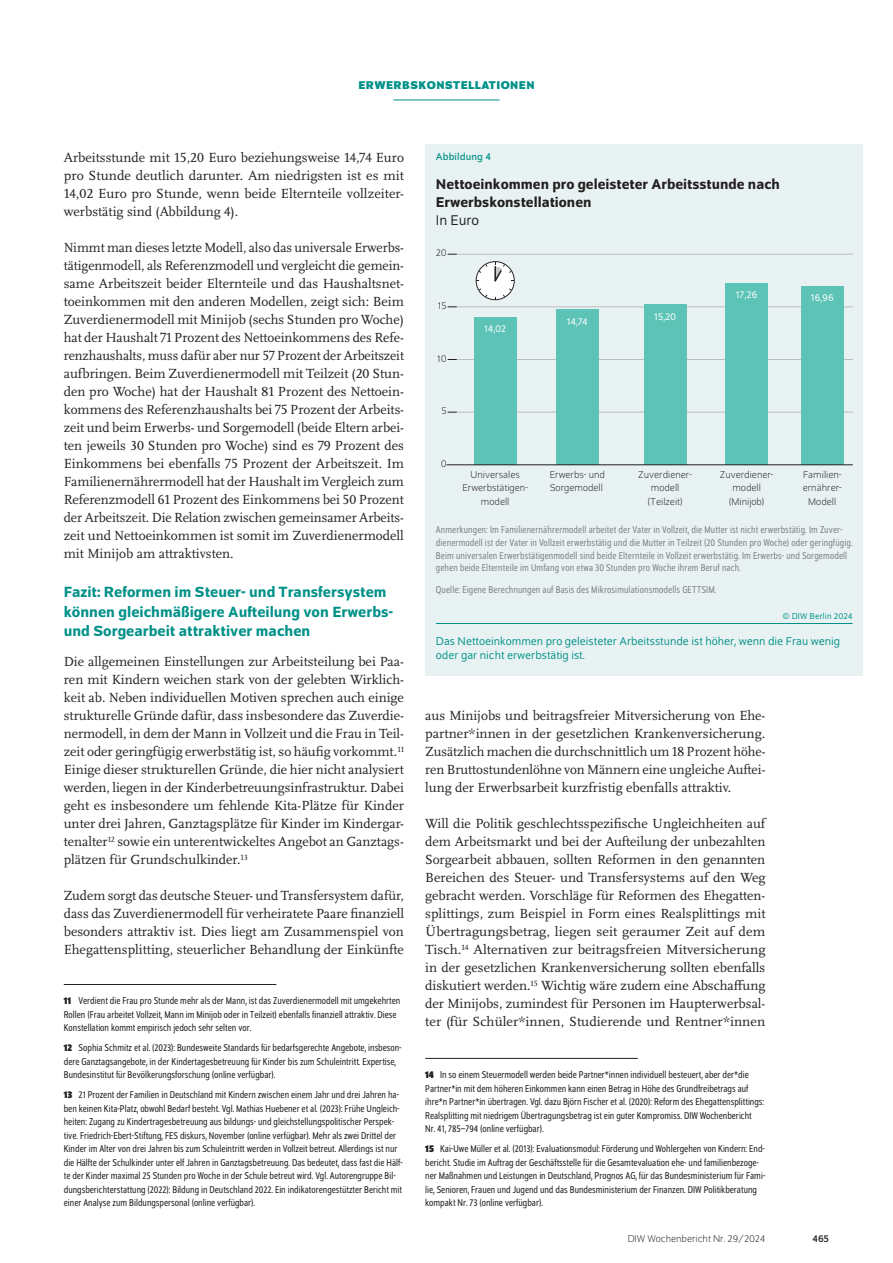
<style>
.page{position:relative;width:893px;height:1263px;background:#fff}
.page>*{position:absolute;margin:0;border:0;box-sizing:border-box;transform-origin:0 0}
.t1{font:500 15.75px/19.5px "Schumpeter";color:#009188}
.t2{font:500 15px/18px "Schumpeter";color:#231f20}
.t3{font:15px "Schumpeter Blond";color:#231f20}
.t4{font:13.8px/18px "Scala Pro";color:#231f20;text-align:justify}
.t5{font:12px/13.5px "Schumpeter Blond";color:#009188}
.t6{font:700 12px "Schumpeter";letter-spacing:.04em;color:#009188}
.t7{font:semi-condensed 10.5px/13.5px "Schumpeter Blond";color:#231f20}
.t8{font:semi-condensed 10.5px/12.8px "Schumpeter Blond";letter-spacing:.01em;color:#808285}
.t9{font:300 10.5px/13.5px "Schumpeter";color:#231f20;text-align:center}
.t10{font:10.5px "Schumpeter Blond";color:#fff}
.t11{font:10.5px "Schumpeter";letter-spacing:.01em;color:#009188}
.t12{font:10.5px "Schumpeter";color:#231f20}
.t13{font:9px "Schumpeter Blond";letter-spacing:.01em;color:#009188}
.s1{font-family:"Schumpeter";font-weight:700}
</style>
<div class="page">
<hr style="left:393px;top:100px;width:107px;height:1px;background:#009188">
<hr style="left:64px;top:984px;width:212px;height:1px;background:#231f20">
<hr style="left:425px;top:1058px;width:213px;height:1px;background:#231f20">
<div style="left:425px;top:144px;width:438px;height:532px;background:#e9f2f2"></div>
<hr style="left:456px;top:254px;width:397px;height:1px;background:#bcbdc0">
<hr style="left:456px;top:307px;width:397px;height:1px;background:#bcbdc0">
<hr style="left:456px;top:359px;width:397px;height:1px;background:#bcbdc0">
<hr style="left:456px;top:412px;width:397px;height:1px;background:#bcbdc0">
<div style="left:801px;top:286px;width:42px;height:179px;background:#5cc3b6"></div>
<div style="left:725px;top:283px;width:43px;height:182px;background:#5cc3b6"></div>
<div style="left:644px;top:305px;width:42px;height:160px;background:#5cc3b6"></div>
<div style="left:556px;top:310px;width:43px;height:155px;background:#5cc3b6"></div>
<div style="left:474px;top:317px;width:42px;height:148px;background:#5cc3b6"></div>
<svg style="left:476px;top:261px;width:39px;height:39px"></svg>
<div style="left:477px;top:262px;width:37px;height:37px;background:#fff;border-radius:50%"></div>
<svg style="left:479px;top:288px;width:8px;height:9px"></svg>
<svg style="left:479px;top:264px;width:8px;height:9px"></svg>
<svg style="left:494px;top:262px;width:20px;height:37px"></svg>
<hr style="left:447px;top:464px;width:406px;height:1px;background:#231f20">
<hr style="left:436px;top:623px;width:417px;height:1px;background:#009188">
<p class="t6" style="left:358px;top:79px;width:178px">ERWERBSKONSTELLATIONEN</p>
<p class="t4" style="left:64px;top:148px;width:342px">Arbeitsstunde mit 15,20 Euro beziehungsweise 14,74 Euro pro Stunde deutlich darunter. Am niedrigsten ist es mit 14,02 Euro pro Stunde, wenn beide Elternteile vollzeiter&shy;werbstätig sind (Abbildung 4).</p>
<p class="t4" style="left:64px;top:238px;width:342px">Nimmt man dieses letzte Modell, also das universale Erwerbs&shy;tätigenmodell, als Referenzmodell und vergleicht die gemein&shy;same Arbeitszeit beider Elternteile und das Haushaltsnet&shy;toeinkommen mit den anderen Modellen, zeigt sich: Beim Zuverdienermodell mit Minijob (sechs Stunden pro Woche) hat der Haushalt 71 Prozent des Nettoeinkommens des Refe&shy;renzhaushalts, muss dafür aber nur 57 Prozent der Arbeitszeit aufbringen. Beim Zuverdienermodell mit Teilzeit (20 Stun&shy;den pro Woche) hat der Haushalt 81 Prozent des Nettoein&shy;kommens des Referenzhaushalts bei 75 Prozent der Arbeits&shy;zeit und beim Erwerbs- und Sorgemodell (beide Eltern arbei&shy;ten jeweils 30 Stunden pro Woche) sind es 79 Prozent des Einkommens bei ebenfalls 75 Prozent der Arbeitszeit. Im Familienernährermodell hat der Haushalt im Vergleich zum Referenzmodell 61 Prozent des Einkommens bei 50 Prozent der Arbeitszeit. Die Relation zwischen gemeinsamer Arbeits&shy;zeit und Nettoeinkommen ist somit im Zuverdienermodell mit Minijob am attraktivsten.</p>
<p class="t1" style="left:64px;top:582px;width:331px">Fazit: Reformen im Steuer- und Transfersystem können gleichmäßigere Aufteilung von Erwerbs&shy;und Sorgearbeit attraktiver machen</p>
<p class="t4" style="left:64px;top:652px;width:342px">Die allgemeinen Einstellungen zur Arbeitsteilung bei Paa&shy;ren mit Kindern weichen stark von der gelebten Wirklich&shy;keit ab. Neben individuellen Motiven sprechen auch einige strukturelle Gründe dafür, dass insbesondere das Zuverdie&shy;nermodell, in dem der Mann in Vollzeit und die Frau in Teil&shy;zeit oder geringfügig erwerbstätig ist, so häufig vorkommt.<sup>11<br></sup>Einige dieser strukturellen Gründe, die hier nicht analysiert werden, liegen in der Kinderbetreuungsinfrastruktur. Dabei geht es insbesondere um fehlende Kita-Plätze für Kinder unter drei Jahren, Ganztagsplätze für Kinder im Kindergar&shy;tenalter<sup>12</sup> sowie ein unterentwickeltes Angebot an Ganztags&shy;plätzen für Grundschulkinder.<sup>13</sup></p>
<p class="t4" style="left:64px;top:886px;width:342px">Zudem sorgt das deutsche Steuer- und Transfersystem dafür, dass das Zuverdienermodell für verheiratete Paare finanziell besonders attraktiv ist. Dies liegt am Zusammenspiel von Ehegattensplitting, steuerlicher Behandlung der Einkünfte</p>
<p class="t7" style="left:64px;top:994px;width:338px"><span class="s1">11</span> Verdient die Frau pro Stunde mehr als der Mann, ist das Zuverdienermodell mit umgekehrten<br>Rollen (Frau arbeitet Vollzeit, Mann im Minijob oder in Teilzeit) ebenfalls finanziell attraktiv. Diese<br>Konstellation kommt empirisch jedoch sehr selten vor.</p>
<p class="t7" style="left:64px;top:1041px;width:339px"><span class="s1">12</span> Sophia Schmitz et al. (2023): Bundesweite Standards für bedarfsgerechte Angebote, insbeson&shy;dere Ganztagsangebote, in der Kindertagesbetreuung für Kinder bis zum Schuleintritt. Expertise,<br>Bundesinstitut für Bevölkerungsforschung (online verfügbar).</p>
<p class="t7" style="left:64px;top:1088px;width:341px"><span class="s1">13</span> 21 Prozent der Familien in Deutschland mit Kindern zwischen einem Jahr und drei Jahren ha&shy;ben keinen Kita-Platz, obwohl Bedarf besteht. Vgl. Mathias Huebener et al. (2023): Frühe Ungleich&shy;heiten: Zugang zu Kindertragesbetreuung aus bildungs- und gleichstellungspolitischer Perspek&shy;tive. Friedrich-Ebert-Stiftung, FES diskurs, November (online verfügbar). Mehr als zwei Drittel der Kinder im Alter von drei Jahren bis zum Schuleintritt werden in Vollzeit betreut. Allerdings ist nur die Hälfte der Schulkinder unter elf Jahren in Ganztagsbetreuung. Das bedeutet, dass fast die Hälf&shy;te der Kinder maximal 25 Stunden pro Woche in der Schule betreut wird. Vgl. Autorengruppe Bil&shy;dungsberichterstattung (2022): Bildung in Deutschland 2022. Ein indikatorengestützter Bericht mit einer Analyse zum Bildungspersonal (online verfügbar).</p>
<p class="t11" style="left:436px;top:151px;width:57px">Abbildung 4</p>
<p class="t2" style="left:436px;top:175px;width:345px">Nettoeinkommen pro geleisteter Arbeitsstunde nach<br>Erwerbskonstellationen</p>
<p class="t3" style="left:436px;top:212px;width:45px">In Euro</p>
<p class="t9" style="left:436px;top:247px;width:13px">20</p>
<p class="t9" style="left:438px;top:299px;width:11px">15</p>
<p class="t9" style="left:437px;top:352px;width:11px">10</p>
<p class="t10" style="left:484px;top:324px;width:23px">14,02</p>
<p class="t10" style="left:567px;top:316px;width:22px">14,74</p>
<p class="t10" style="left:654px;top:311px;width:24px">15,20</p>
<p class="t10" style="left:736px;top:290px;width:23px">17,26</p>
<p class="t10" style="left:811px;top:293px;width:25px">16,96</p>
<p class="t9" style="left:441px;top:405px;width:7px">5</p>
<p class="t9" style="left:441px;top:457px;width:7px">0</p>
<p class="t9" style="left:462px;top:468px;width:67px">Universales<br>Erwerbstätigen&shy;modell</p>
<p class="t9" style="left:720px;top:468px;width:55px">Zuverdiener&shy;modell (Minijob)</p>
<p class="t9" style="left:803px;top:468px;width:41px">Familien&shy;ernährer-<br>Modell</p>
<p class="t9" style="left:638px;top:468px;width:55px">Zuverdiener&shy;modell (Teilzeit)</p>
<p class="t9" style="left:550px;top:468px;width:57px;text-align:left">Erwerbs- und<br>Sorgemodell</p>
<p class="t8" style="left:436px;top:524px;width:418px">Anmerkungen: Im Familienernährermodell arbeitet der Vater in Vollzeit, die Mutter ist nicht erwerbstätig. Im Zuver&shy;dienermodell ist der Vater in Vollzeit erwerbstätig und die Mutter in Teilzeit (20 Stunden pro Woche) oder geringfügig.<br>Beim universalen Erwerbstätigenmodell sind beide Elternteile in Vollzeit erwerbstätig. Im Erwerbs- und Sorgemodell gehen beide Elternteile im Umfang von etwa 30 Stunden pro Woche ihrem Beruf nach.</p>
<p class="t8" style="left:436px;top:583px;width:282px">Quelle: Eigene Berechnungen auf Basis des Mikrosimulationsmodells GETTSIM.</p>
<p class="t13" style="left:782px;top:612px;width:72px">© DIW Berlin 2024</p>
<p class="t5" style="left:436px;top:635px;width:406px">Das Nettoeinkommen pro geleisteter Arbeitsstunde ist höher, wenn die Frau wenig oder gar nicht erwerbstätig ist.</p>
<p class="t4" style="left:425px;top:706px;width:342px">aus Minijobs und beitragsfreier Mitversicherung von Ehe&shy;partner*innen in der gesetzlichen Krankenversicherung.<br>Zusätzlich machen die durchschnittlich um 18 Prozent höhe&shy;ren Bruttostundenlöhne von Männern eine ungleiche Auftei&shy;lung der Erwerbsarbeit kurzfristig ebenfalls attraktiv.</p>
<p class="t4" style="left:425px;top:814px;width:342px">Will die Politik geschlechtsspezifische Ungleichheiten auf dem Arbeitsmarkt und bei der Aufteilung der unbezahlten Sorgearbeit abbauen, sollten Reformen in den genannten Bereichen des Steuer- und Transfersystems auf den Weg gebracht werden. Vorschläge für Reformen des Ehegatten&shy;splittings, zum Beispiel in Form eines Realsplittings mit Übertragungsbetrag, liegen seit geraumer Zeit auf dem Tisch.<sup>14</sup> Alternativen zur beitragsfreien Mitversicherung in der gesetzlichen Krankenversicherung sollten ebenfalls diskutiert werden.<sup>15</sup> Wichtig wäre zudem eine Abschaffung der Minijobs, zumindest für Personen im Haupterwerbsal&shy;ter (für Schüler*innen, Studierende und Rentner*innen</p>
<p class="t7" style="left:425px;top:1068px;width:340px"><span class="s1">14</span> In so einem Steuermodell werden beide Partner*innen individuell besteuert, aber der*die Partner*in mit dem höheren Einkommen kann einen Betrag in Höhe des Grundfreibetrags auf ihre*n Partner*in übertragen. Vgl. dazu Björn Fischer et al. (2020): Reform des Ehegattensplittings:<br>Realsplitting mit niedrigem Übertragungsbetrag ist ein guter Kompromiss. DIW Wochenbericht Nr. 41, 785–794 (online verfügbar).</p>
<p class="t7" style="left:425px;top:1142px;width:342px"><span class="s1">15</span> Kai-Uwe Müller et al. (2013): Evaluationsmodul: Förderung und Wohlergehen von Kindern: End&shy;bericht. Studie im Auftrag der Geschäftsstelle für die Gesamtevaluation ehe- und familienbezoge&shy;ner Maßnahmen und Leistungen in Deutschland, Prognos AG, für das Bundesministerium für Fami&shy;lie, Senioren, Frauen und Jugend und das Bundesministerium der Finanzen. DIW Politikberatung kompakt Nr. 73 (online verfügbar).</p>
<p class="t9" style="left:628px;top:1232px;width:139px">DIW Wochenbericht Nr. 29/2024</p>
<p class="t12" style="left:812px;top:1233px;width:18px">465</p>
</div>
